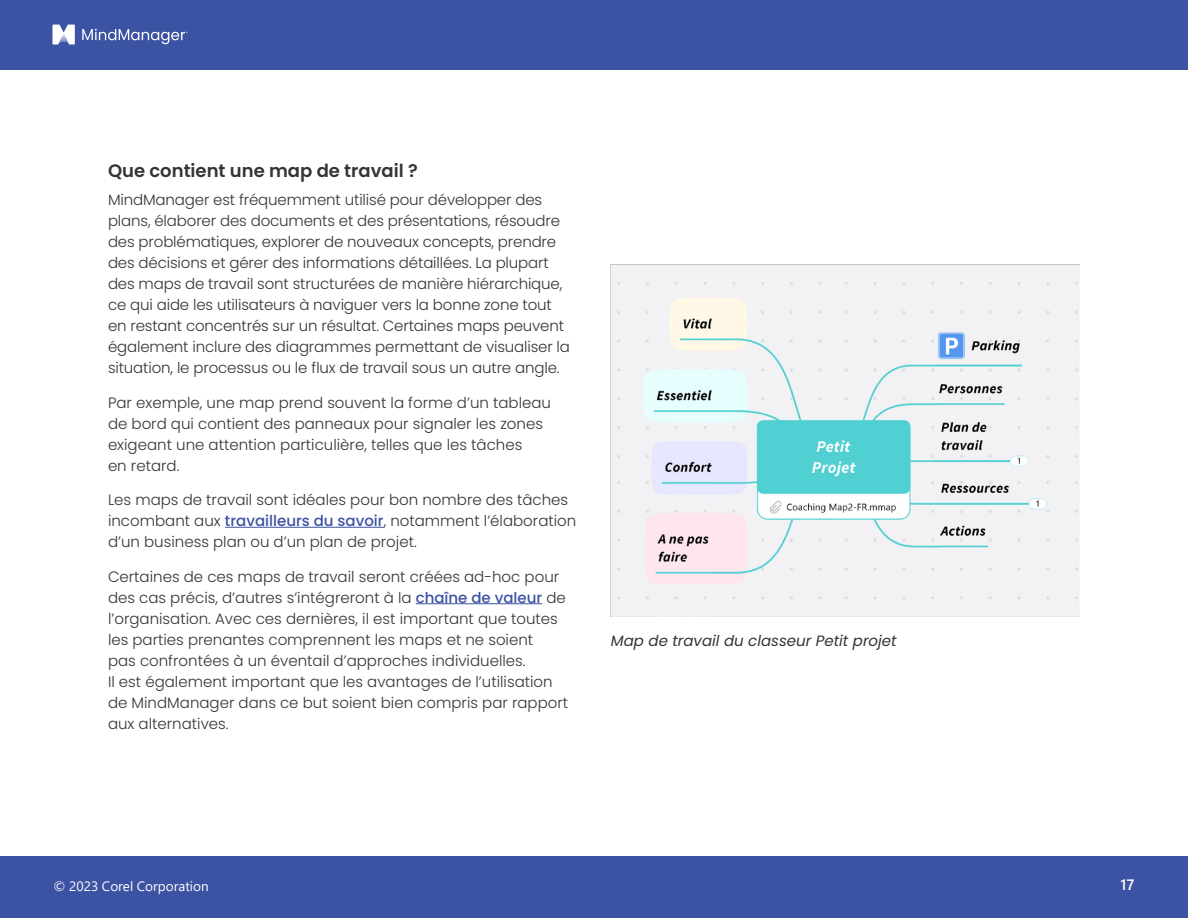
<style>
.page{position:relative;width:1188px;height:918px;background:#fff}
.page>*{position:absolute;margin:0;border:0;box-sizing:border-box;transform-origin:0 0}
.t1{font:600 18px "Poppins";color:#353535}
.t2{font:300 15px/21px "Poppins";color:#353535}
.t3{font:italic 15px "Poppins";color:#353535}
.t4{font:600 15px "Segoe UI";color:#fff}
.t5{font:13.5px "Segoe UI";color:#fff}
.s1{font-weight:500;color:#3c52a3}
</style>
<div class="page">
<div style="left:0;top:856px;width:1188px;height:62px;background:#3c52a3"></div>
<div style="left:0;top:0;width:1188px;height:70px;background:#3c52a3"></div>
<svg style="left:52px;top:25px;width:23px;height:20px"></svg>
<svg style="left:82px;top:29px;width:106px;height:15px"></svg>
<hr style="left:225px;top:527px;width:159px;height:1px;background:#3c52a3">
<hr style="left:416px;top:603px;width:126px;height:1px;background:#3c52a3">
<img style="left:611px;top:265px;width:468px;height:351px">
<p class="t1" style="left:108px;top:161px;width:311px">Que contient une map de travail ?</p>
<p class="t2" style="left:108px;top:189px;width:464px">MindManager est fréquemment utilisé pour développer des plans, élaborer des documents et des présentations, résoudre des problématiques, explorer de nouveaux concepts, prendre des décisions et gérer des informations détaillées. La plupart des maps de travail sont structurées de manière hiérarchique, ce qui aide les utilisateurs à naviguer vers la bonne zone tout en restant concentrés sur un résultat. Certaines maps peuvent également inclure des diagrammes permettant de visualiser la situation, le processus ou le flux de travail sous un autre angle.</p>
<p class="t2" style="left:108px;top:392px;width:445px">Par exemple, une map prend souvent la forme d’un tableau de bord qui contient des panneaux pour signaler les zones exigeant une attention particulière, telles que les tâches<br>en retard.</p>
<p class="t2" style="left:108px;top:489px;width:470px">Les maps de travail sont idéales pour bon nombre des tâches incombant aux <span class="s1">travailleurs du savoir</span>, notamment l’élaboration d’un business plan ou d’un plan de projet.</p>
<p class="t2" style="left:108px;top:566px;width:462px">Certaines de ces maps de travail seront créées ad-hoc pour des cas précis, d’autres s’intégreront à la <span class="s1">chaîne de valeur</span> de l’organisation. Avec ces dernières, il est important que toutes les parties prenantes comprennent les maps et ne soient<br>pas confrontées à un éventail d’approches individuelles.<br>Il est également important que les avantages de l’utilisation de MindManager dans ce but soient bien compris par rapport aux alternatives.</p>
<p class="t3" style="left:611px;top:632px;width:287px">Map de travail du classeur Petit projet</p>
<p class="t5" style="left:53px;top:874px;width:157px">© 2023 Corel Corporation</p>
<p class="t4" style="left:1121px;top:870px;width:15px">17</p>
</div>
